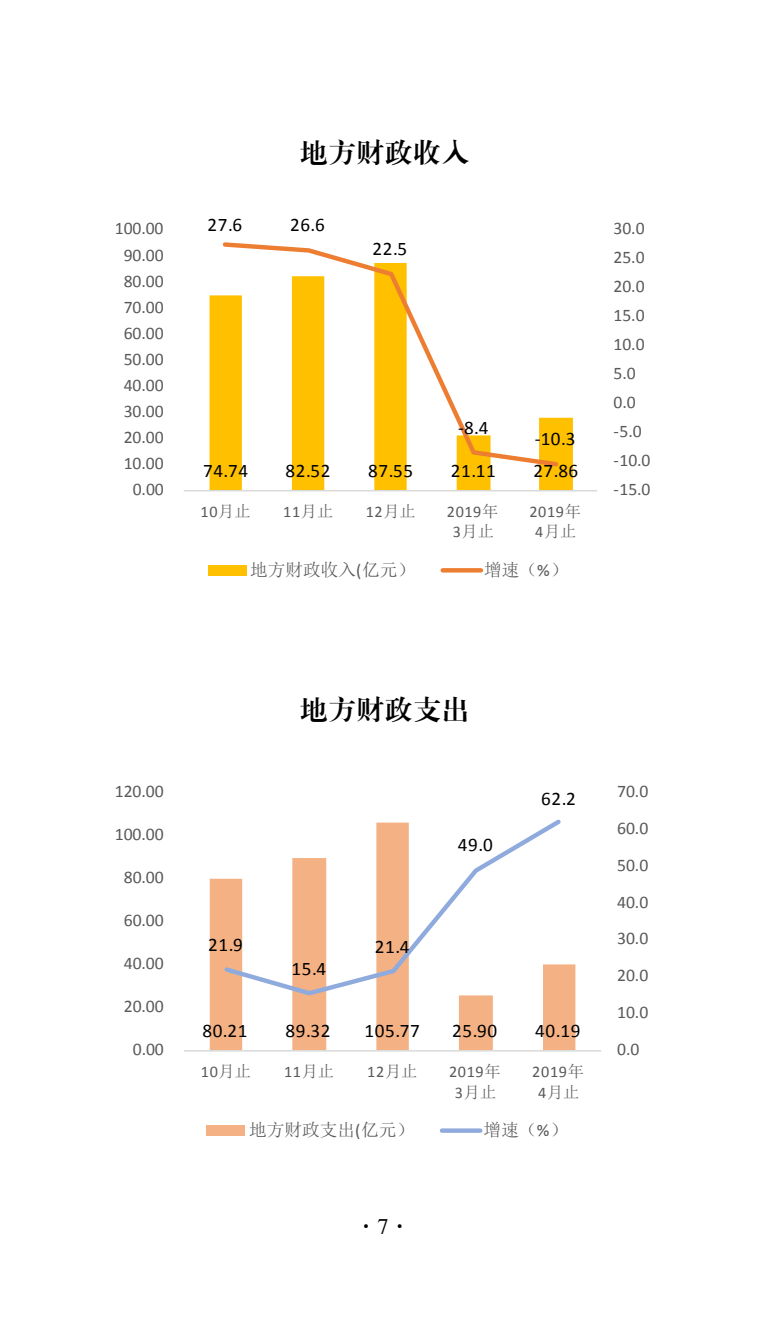
<style>
.page{position:relative;width:766px;height:1340px;background:#fff}
.page>*{position:absolute;margin:0;border:0;box-sizing:border-box;transform-origin:0 0}
.t1{font:27px "FZXBSJW GB1 0";letter-spacing:.05em;color:#000}
.t2{font:22.5px "FZSSJW GB1 0";color:#000}
.t3{font:19.12px "Calibri";letter-spacing:.03em;color:#000}
.t4{font:17.78px "Calibri";letter-spacing:-.005em;color:#595959}
.t5{font:17.78px "Sim Sun";color:#595959}
.t6{font:16.2px "Calibri";letter-spacing:.04em;color:#595959}
.t7{font:16.2px "Sim Sun";color:#595959}
.s1{font-family:"Sim Sun"}
.s2{font-family:"Calibri"}
</style>
<div class="page">
<svg style="left:209px;top:295px;width:363px;height:195px"></svg>
<hr style="left:184px;top:490px;width:413px;height:1px;background:#d9d9d9">
<svg style="left:220px;top:242px;width:341px;height:227px"></svg>
<div style="left:208px;top:565px;width:38px;height:10px;background:#ffc000"></div>
<svg style="left:442px;top:568px;width:39px;height:4px"></svg>
<svg style="left:210px;top:878px;width:365px;height:172px"></svg>
<hr style="left:184px;top:1050px;width:417px;height:1px;background:#d9d9d9">
<svg style="left:221px;top:819px;width:343px;height:178px"></svg>
<div style="left:207px;top:1125px;width:38px;height:10px;background:#f4b183"></div>
<svg style="left:442px;top:1128px;width:38px;height:4px"></svg>
<p class="t4" style="left:115px;top:217px;width:50px">100.00</p>
<p class="t4" style="left:124px;top:243px;width:41px">90.00</p>
<p class="t4" style="left:124px;top:269px;width:41px">80.00</p>
<p class="t4" style="left:124px;top:295px;width:41px">70.00</p>
<p class="t4" style="left:124px;top:321px;width:41px">60.00</p>
<p class="t4" style="left:124px;top:347px;width:41px">50.00</p>
<p class="t4" style="left:124px;top:373px;width:41px">40.00</p>
<p class="t4" style="left:124px;top:399px;width:41px">30.00</p>
<p class="t4" style="left:124px;top:425px;width:41px">20.00</p>
<p class="t4" style="left:124px;top:452px;width:41px">10.00</p>
<p class="t4" style="left:133px;top:478px;width:32px">0.00</p>
<h1 class="t1" style="left:300px;top:138px;width:170px">地方财政收入</h1>
<p class="t3" style="left:207px;top:212px;width:36px">27.6</p>
<p class="t3" style="left:290px;top:213px;width:36px">26.6</p>
<p class="t3" style="left:372px;top:236px;width:36px">22.5</p>
<p class="t3" style="left:458px;top:415px;width:32px">-8.4</p>
<p class="t3" style="left:534px;top:426px;width:42px">-10.3</p>
<p class="t3" style="left:203px;top:458px;width:46px">74.74</p>
<p class="t3" style="left:285px;top:458px;width:46px">82.52</p>
<p class="t3" style="left:368px;top:458px;width:46px">87.55</p>
<p class="t3" style="left:450px;top:458px;width:46px">21.11</p>
<p class="t3" style="left:533px;top:458px;width:46px">27.86</p>
<p class="t6" style="left:200px;top:501px;width:51px">10<span class="s1">月止</span></p>
<p class="t6" style="left:283px;top:501px;width:51px">11<span class="s1">月止</span></p>
<p class="t6" style="left:365px;top:501px;width:51px">12<span class="s1">月止</span></p>
<p class="t6" style="left:446px;top:501px;width:53px">2019<span class="s1">年</span></p>
<p class="t7" style="left:452px;top:523px;width:43px"><span class="s2">3</span>月止</p>
<p class="t6" style="left:529px;top:501px;width:53px">2019<span class="s1">年</span></p>
<p class="t7" style="left:535px;top:523px;width:43px"><span class="s2">4</span>月止</p>
<p class="t5" style="left:250px;top:560px;width:166px">地方财政收入<span class="s2">(</span>亿元）</p>
<p class="t5" style="left:484px;top:560px;width:85px">增速（<span class="s2">%</span>）</p>
<p class="t4" style="left:613px;top:217px;width:32px">30.0</p>
<p class="t4" style="left:613px;top:246px;width:32px">25.0</p>
<p class="t4" style="left:613px;top:275px;width:32px">20.0</p>
<p class="t4" style="left:613px;top:304px;width:32px">15.0</p>
<p class="t4" style="left:613px;top:333px;width:32px">10.0</p>
<p class="t4" style="left:613px;top:362px;width:24px">5.0</p>
<p class="t4" style="left:613px;top:391px;width:24px">0.0</p>
<p class="t4" style="left:613px;top:420px;width:30px">-5.0</p>
<p class="t4" style="left:613px;top:449px;width:38px">-10.0</p>
<p class="t4" style="left:613px;top:478px;width:38px">-15.0</p>
<p class="t4" style="left:115px;top:780px;width:50px">120.00</p>
<p class="t4" style="left:115px;top:822px;width:50px">100.00</p>
<p class="t4" style="left:124px;top:865px;width:41px">80.00</p>
<p class="t4" style="left:124px;top:908px;width:41px">60.00</p>
<p class="t4" style="left:124px;top:951px;width:41px">40.00</p>
<p class="t4" style="left:124px;top:994px;width:41px">20.00</p>
<p class="t4" style="left:133px;top:1037px;width:33px">0.00</p>
<p class="t3" style="left:208px;top:932px;width:36px">21.9</p>
<h1 class="t1" style="left:300px;top:695px;width:170px">地方财政支出</h1>
<p class="t3" style="left:291px;top:956px;width:36px">15.4</p>
<p class="t3" style="left:374px;top:934px;width:36px">21.4</p>
<p class="t3" style="left:458px;top:833px;width:36px">49.0</p>
<p class="t3" style="left:541px;top:786px;width:36px">62.2</p>
<p class="t3" style="left:202px;top:1018px;width:47px">80.21</p>
<p class="t3" style="left:285px;top:1018px;width:47px">89.32</p>
<p class="t3" style="left:364px;top:1018px;width:57px">105.77</p>
<p class="t3" style="left:452px;top:1018px;width:47px">25.90</p>
<p class="t3" style="left:535px;top:1018px;width:47px">40.19</p>
<p class="t6" style="left:201px;top:1061px;width:52px">10<span class="s1">月止</span></p>
<p class="t6" style="left:284px;top:1061px;width:52px">11<span class="s1">月止</span></p>
<p class="t6" style="left:367px;top:1061px;width:52px">12<span class="s1">月止</span></p>
<p class="t6" style="left:449px;top:1061px;width:53px">2019<span class="s1">年</span></p>
<p class="t7" style="left:455px;top:1083px;width:43px"><span class="s2">3</span>月止</p>
<p class="t6" style="left:532px;top:1061px;width:53px">2019<span class="s1">年</span></p>
<p class="t7" style="left:538px;top:1083px;width:43px"><span class="s2">4</span>月止</p>
<p class="t5" style="left:249px;top:1120px;width:166px">地方财政支出<span class="s2">(</span>亿元）</p>
<p class="t5" style="left:483px;top:1120px;width:85px">增速（<span class="s2">%</span>）</p>
<p class="t2" style="left:355px;top:1214px;width:58px">·7·</p>
<p class="t4" style="left:617px;top:780px;width:33px">70.0</p>
<p class="t4" style="left:617px;top:816px;width:33px">60.0</p>
<p class="t4" style="left:617px;top:853px;width:33px">50.0</p>
<p class="t4" style="left:617px;top:890px;width:33px">40.0</p>
<p class="t4" style="left:617px;top:927px;width:33px">30.0</p>
<p class="t4" style="left:617px;top:964px;width:33px">20.0</p>
<p class="t4" style="left:617px;top:1001px;width:33px">10.0</p>
<p class="t4" style="left:617px;top:1037px;width:24px">0.0</p>
</div>
